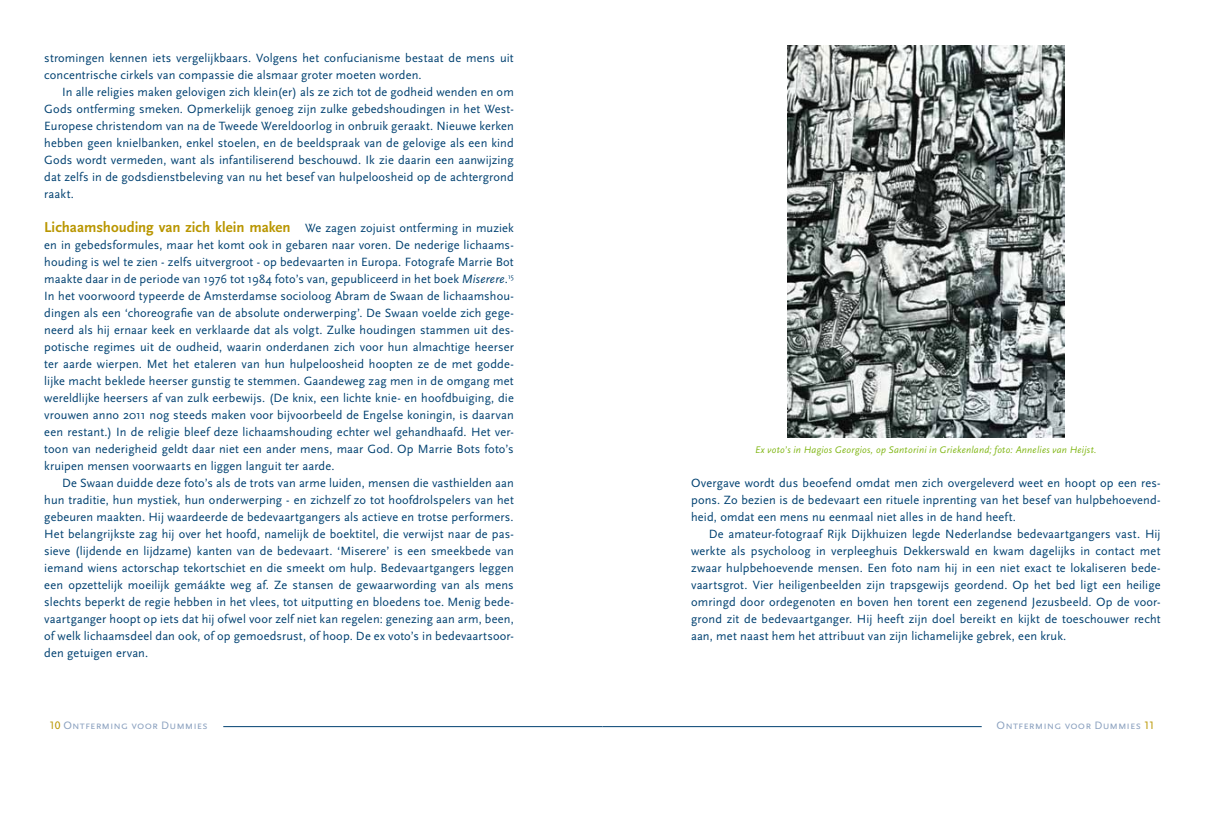
<style>
.page{position:relative;width:1205px;height:815px;background:#fff}
.page>*{position:absolute;margin:0;border:0;box-sizing:border-box;transform-origin:0 0}
.t1{font:700 15px "Scala Sans";color:#b99600}
.t2{font:12.5px/17px "Scala Sans";letter-spacing:.01em;color:#004171;text-align:justify}
.t3{font:11.25px "Scala Sans Caps";letter-spacing:.005em;color:#8ca2c0}
.t4{font:italic 10px "Scala Sans";letter-spacing:.025em;color:#83b81a}
.s1{font-weight:400;font-size:12.5px;color:#004171}
.s2{font-style:italic}
.s3{color:#b99600}
</style>
<div class="page">
<hr style="left:223px;top:726px;width:379px;height:1px;background:#004171">
<hr style="left:602px;top:726px;width:379px;height:1px;background:#004171">
<img style="left:787px;top:45px;width:277px;height:392px">
<p class="t2" style="left:44px;top:50px;width:471px">stromingen kennen iets vergelijkbaars. Volgens het confucianisme bestaat de mens uit concentrische cirkels van compassie die alsmaar groter moeten worden.</p>
<p class="t2" style="left:44px;top:84px;width:471px;text-indent:18px">In alle religies maken gelovigen zich klein(er) als ze zich tot de godheid wenden en om Gods ontferming smeken. Opmerkelijk genoeg zijn zulke gebedshoudingen in het West-Europese christendom van na de Tweede Wereldoorlog in onbruik geraakt. Nieuwe kerken hebben geen knielbanken, enkel stoelen, en de beeldspraak van de gelovige als een kind Gods wordt vermeden, want als infantiliserend beschouwd. Ik zie daarin een aanwijzing dat zelfs in de godsdienstbeleving van nu het besef van hulpeloosheid op de achtergrond raakt.</p>
<p class="t1" style="left:44px;top:219px;width:471px">Lichaamshouding van zich klein maken <span class="s1">We zagen zojuist ontferming in muziek</span></p>
<p class="t2" style="left:44px;top:237px;width:471px">en in gebedsformules, maar het komt ook in gebaren naar voren. De nederige lichaams&shy;houding is wel te zien - zelfs uitvergroot - op bedevaarten in Europa. Fotografe Marrie Bot maakte daar in de periode van 1976 tot 1984 foto’s van, gepubliceerd in het boek <span class="s2">Miserere</span>.<sup>15<br></sup>In het voorwoord typeerde de Amsterdamse socioloog Abram de Swaan de lichaamshou&shy;dingen als een ‘choreografie van de absolute onderwerping’. De Swaan voelde zich gege&shy;neerd als hij ernaar keek en verklaarde dat als volgt. Zulke houdingen stammen uit des&shy;potische regimes uit de oudheid, waarin onderdanen zich voor hun almachtige heerser ter aarde wierpen. Met het etaleren van hun hulpeloosheid hoopten ze de met godde&shy;lijke macht beklede heerser gunstig te stemmen. Gaandeweg zag men in de omgang met wereldlijke heersers af van zulk eerbewijs. (De knix, een lichte knie- en hoofdbuiging, die vrouwen anno 2011 nog steeds maken voor bijvoorbeeld de Engelse koningin, is daarvan een restant.) In de religie bleef deze lichaamshouding echter wel gehandhaafd. Het ver&shy;toon van nederigheid geldt daar niet een ander mens, maar God. Op Marrie Bots foto’s kruipen mensen voorwaarts en liggen languit ter aarde.</p>
<p class="t2" style="left:44px;top:475px;width:471px;text-indent:18px">De Swaan duidde deze foto’s als de trots van arme luiden, mensen die vasthielden aan hun traditie, hun mystiek, hun onderwerping - en zichzelf zo tot hoofdrolspelers van het gebeuren maakten. Hij waardeerde de bedevaartgangers als actieve en trotse performers.<br>Het belangrijkste zag hij over het hoofd, namelijk de boektitel, die verwijst naar de pas&shy;sieve (lijdende en lijdzame) kanten van de bedevaart. ‘Miserere’ is een smeekbede van iemand wiens actorschap tekortschiet en die smeekt om hulp. Bedevaartgangers leggen een opzettelijk moeilijk gemáákte weg af. Ze stansen de gewaarwording van als mens slechts beperkt de regie hebben in het vlees, tot uitputting en bloedens toe. Menig bede&shy;vaartganger hoopt op iets dat hij ofwel voor zelf niet kan regelen: genezing aan arm, been, of welk lichaamsdeel dan ook, of op gemoedsrust, of hoop. De ex voto’s in bedevaartsoor&shy;den getuigen ervan.</p>
<p class="t4" style="left:755px;top:444px;width:343px">Ex voto’s in Hagios Georgios, op Santorini in Griekenland; foto: Annelies van Heijst.</p>
<p class="t2" style="left:691px;top:475px;width:471px">Overgave wordt dus beoefend omdat men zich overgeleverd weet en hoopt op een res&shy;pons. Zo bezien is de bedevaart een rituele inprenting van het besef van hulpbehoevend&shy;heid, omdat een mens nu eenmaal niet alles in de hand heeft.</p>
<p class="t2" style="left:691px;top:526px;width:471px;text-indent:18px">De amateur-fotograaf Rijk Dijkhuizen legde Nederlandse bedevaartgangers vast. Hij werkte als psycholoog in verpleeghuis Dekkerswald en kwam dagelijks in contact met zwaar hulpbehoevende mensen. Een foto nam hij in een niet exact te lokaliseren bede&shy;vaartsgrot. Vier heiligenbeelden zijn trapsgewijs geordend. Op het bed ligt een heilige omringd door ordegenoten en boven hen torent een zegenend Jezusbeeld. Op de voor&shy;grond zit de bedevaartganger. Hij heeft zijn doel bereikt en kijkt de toeschouwer recht aan, met naast hem het attribuut van zijn lichamelijke gebrek, een kruk.</p>
<p class="t3" style="left:49px;top:719px;width:160px"><span class="s3">10</span> Ontferming voor Dummies</p>
<p class="t3" style="left:996px;top:719px;width:159px">Ontferming voor Dummies <span class="s3">11</span></p>
</div>
